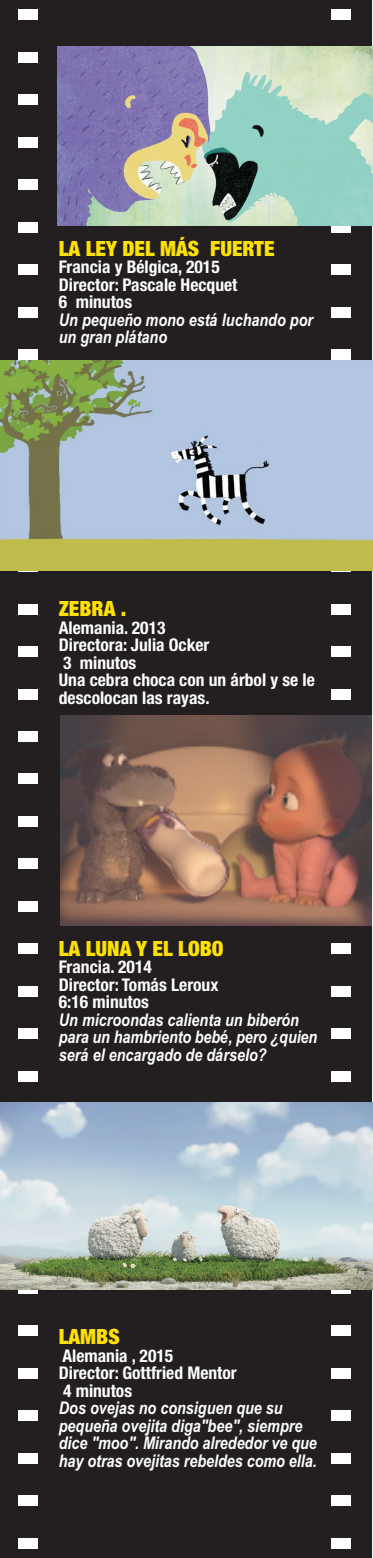
<style>
.page{position:relative;width:373px;height:1558px;background:#fff}
.page>*{position:absolute;margin:0;border:0;box-sizing:border-box;transform-origin:0 0}
.t1{font:900 condensed 21px "Helvetica Neue";color:#ffe101}
.t2{font:italic 700 17.5px/17.5px "Arial Narrow";color:#fff}
.t3{font:700 condensed 17.5px/17.5px "Helvetica Neue";color:#fff}
</style>
<div class="page">
<div style="left:0;top:0;width:371px;height:1558px;background:#231f20"></div>
<div style="left:19px;top:10px;width:19px;height:10px;background:#fff"></div>
<div style="left:19px;top:52px;width:19px;height:10px;background:#fff"></div>
<div style="left:19px;top:95px;width:19px;height:10px;background:#fff"></div>
<div style="left:19px;top:137px;width:19px;height:10px;background:#fff"></div>
<div style="left:19px;top:180px;width:19px;height:10px;background:#fff"></div>
<div style="left:19px;top:222px;width:19px;height:10px;background:#fff"></div>
<div style="left:19px;top:265px;width:19px;height:10px;background:#fff"></div>
<div style="left:19px;top:307px;width:19px;height:10px;background:#fff"></div>
<div style="left:19px;top:349px;width:19px;height:10px;background:#fff"></div>
<div style="left:19px;top:562px;width:19px;height:10px;background:#bfbc4d"></div>
<div style="left:19px;top:604px;width:19px;height:10px;background:#fff"></div>
<div style="left:19px;top:646px;width:19px;height:11px;background:#fff"></div>
<div style="left:19px;top:689px;width:19px;height:10px;background:#fff"></div>
<div style="left:19px;top:731px;width:19px;height:10px;background:#fff"></div>
<div style="left:19px;top:774px;width:19px;height:10px;background:#fff"></div>
<div style="left:19px;top:816px;width:19px;height:10px;background:#fff"></div>
<div style="left:19px;top:859px;width:19px;height:10px;background:#fff"></div>
<div style="left:19px;top:901px;width:19px;height:10px;background:#fff"></div>
<div style="left:19px;top:944px;width:19px;height:10px;background:#fff"></div>
<div style="left:19px;top:986px;width:19px;height:10px;background:#fff"></div>
<div style="left:19px;top:1028px;width:19px;height:10px;background:#fff"></div>
<div style="left:19px;top:1071px;width:19px;height:10px;background:#fff"></div>
<svg style="left:19px;top:1289px;width:19px;height:4px"></svg>
<div style="left:19px;top:1325px;width:19px;height:11px;background:#fff"></div>
<div style="left:19px;top:1368px;width:19px;height:10px;background:#fff"></div>
<div style="left:19px;top:1410px;width:19px;height:10px;background:#fff"></div>
<div style="left:19px;top:1453px;width:19px;height:10px;background:#fff"></div>
<div style="left:19px;top:1495px;width:19px;height:10px;background:#fff"></div>
<div style="left:19px;top:1538px;width:19px;height:10px;background:#fff"></div>
<div style="left:330px;top:10px;width:19px;height:10px;background:#fff"></div>
<svg style="left:330px;top:225px;width:19px;height:7px"></svg>
<div style="left:330px;top:265px;width:19px;height:10px;background:#fff"></div>
<div style="left:330px;top:307px;width:19px;height:10px;background:#fff"></div>
<div style="left:330px;top:349px;width:19px;height:10px;background:#fff"></div>
<div style="left:330px;top:562px;width:19px;height:10px;background:#bfbc4d"></div>
<div style="left:330px;top:604px;width:19px;height:10px;background:#fff"></div>
<div style="left:330px;top:646px;width:19px;height:11px;background:#fff"></div>
<div style="left:330px;top:689px;width:19px;height:10px;background:#fff"></div>
<div style="left:330px;top:944px;width:19px;height:10px;background:#fff"></div>
<div style="left:330px;top:986px;width:19px;height:10px;background:#fff"></div>
<div style="left:330px;top:1028px;width:19px;height:10px;background:#fff"></div>
<div style="left:330px;top:1071px;width:19px;height:10px;background:#fff"></div>
<svg style="left:330px;top:1289px;width:19px;height:4px"></svg>
<div style="left:330px;top:1325px;width:19px;height:11px;background:#fff"></div>
<div style="left:330px;top:1368px;width:19px;height:10px;background:#fff"></div>
<div style="left:330px;top:1410px;width:19px;height:10px;background:#fff"></div>
<div style="left:330px;top:1453px;width:19px;height:10px;background:#fff"></div>
<div style="left:330px;top:1495px;width:19px;height:10px;background:#fff"></div>
<div style="left:330px;top:1538px;width:19px;height:10px;background:#fff"></div>
<img style="left:57px;top:47px;width:315px;height:178px">
<img style="left:61px;top:715px;width:309px;height:210px">
<img style="left:0;top:1102px;width:372px;height:187px">
<img style="left:0;top:360px;width:372px;height:210px">
<p class="t1" style="left:59px;top:240px;width:217px">LA LEY DEL MÁS FUERTE</p>
<p class="t3" style="left:59px;top:260px;width:180px">Francia y Bélgica, 2015<br>Director: Pascale Hecquet<br>6 minutos</p>
<p class="t2" style="left:59px;top:312px;width:255px">Un pequeño mono está luchando por un gran plátano</p>
<p class="t1" style="left:59px;top:601px;width:69px">ZEBRA .</p>
<p class="t3" style="left:59px;top:620px;width:257px">Alemania. 2013<br>Directora: Julia Ocker<br>3 minutos<br>Una cebra choca con un árbol y se le descolocan las rayas.</p>
<p class="t1" style="left:59px;top:940px;width:166px">LA LUNA Y EL LOBO</p>
<p class="t3" style="left:59px;top:960px;width:161px">Francia. 2014<br>Director: Tomás Leroux<br>6:16 minutos</p>
<p class="t2" style="left:59px;top:1012px;width:259px">Un microondas calienta un biberón para un hambriento bebé, pero ¿quien será el encargado de dárselo?</p>
<p class="t1" style="left:59px;top:1329px;width:62px">LAMBS</p>
<p class="t3" style="left:59px;top:1348px;width:179px">Alemania , 2015<br>Director: Gottfried Mentor<br>4 minutos</p>
<p class="t2" style="left:59px;top:1401px;width:259px">Dos ovejas no consiguen que su pequeña ovejita diga"bee", siempre dice "moo". Mirando alrededor ve que hay otras ovejitas rebeldes como ella.</p>
</div>
